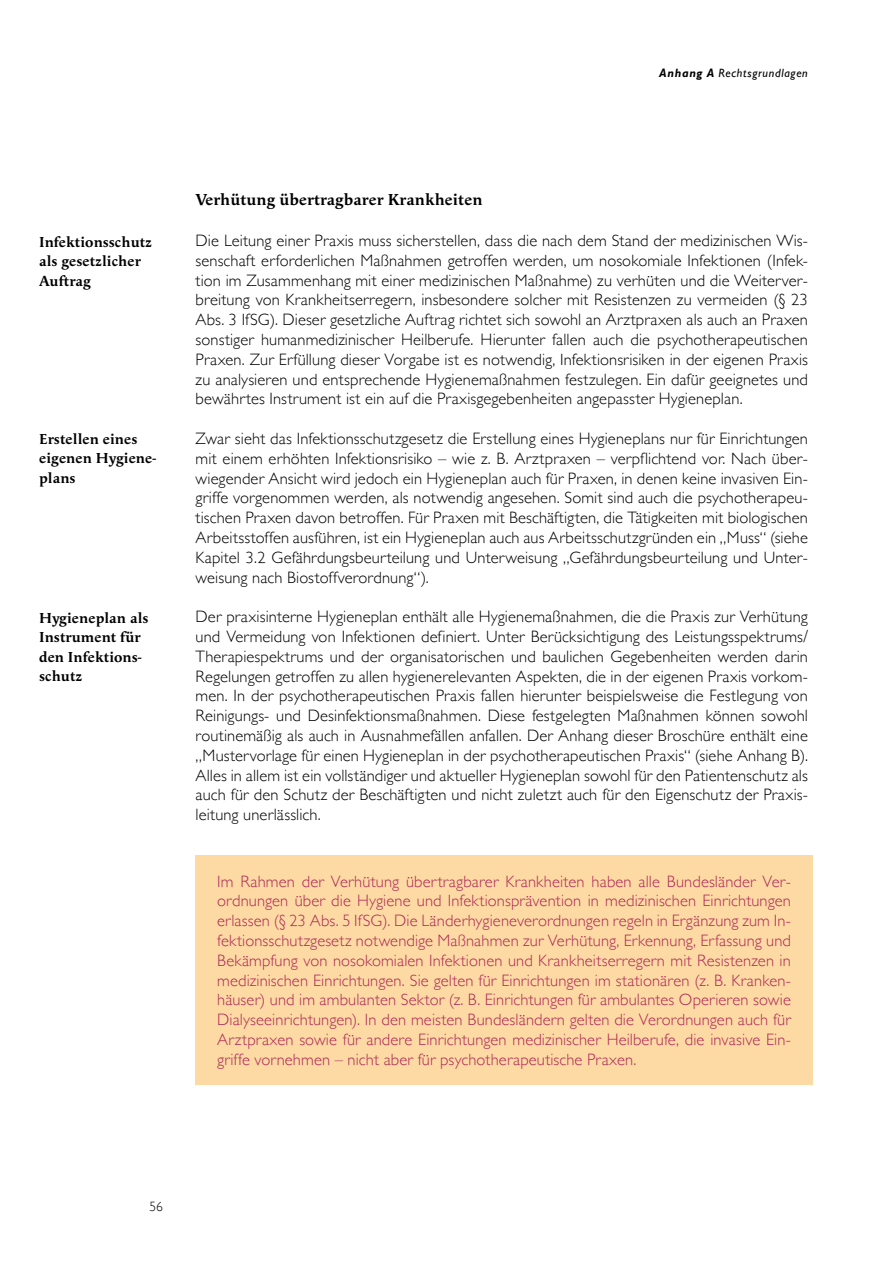
<style>
.page{position:relative;width:893px;height:1263px;background:#fff}
.page>*{position:absolute;margin:0;border:0;box-sizing:border-box;transform-origin:0 0}
.t1{font:300 16.5px/19.8px "Gill Sans";letter-spacing:.005em;color:#000;text-align:justify}
.t2{font:300 16.5px/19.8px "Gill Sans";letter-spacing:.01em;color:#ad2957;text-align:justify}
.t3{font:700 16.5px "Apolline Std";color:#000}
.t4{font:700 15px/19.5px "Apolline Std";color:#000}
.t5{font:300 13.5px "Gill Sans";color:#000}
.t6{font:italic 12px "Gill Sans";letter-spacing:.055em;color:#000}
.s1{font-weight:700}
</style>
<div class="page">
<div style="left:196px;top:855px;width:617px;height:229px;background:#fdd9a4"></div>
<p class="t6" style="left:659px;top:66px;width:150px"><span class="s1">Anhang A</span> Rechtsgrundlagen</p>
<p class="t4" style="left:39px;top:233px;width:115px">Infektionsschutz als gesetzlicher<br>Auftrag</p>
<p class="t4" style="left:39px;top:430px;width:119px">Erstellen eines eigenen Hygiene&shy;plans</p>
<p class="t4" style="left:39px;top:608px;width:111px">Hygieneplan als<br>Instrument für den Infektions&shy;schutz</p>
<p class="t3" style="left:196px;top:189px;width:288px">Verhütung übertragbarer Krankheiten</p>
<p class="t1" style="left:196px;top:230px;width:614px">Die Leitung einer Praxis muss sicherstellen, dass die nach dem Stand der medizinischen Wis&shy;senschaft erforderlichen Maßnahmen getroffen werden, um nosokomiale Infektionen (Infek&shy;tion im Zusammenhang mit einer medizinischen Maßnahme) zu verhüten und die Weiterver&shy;breitung von Krankheitserregern, insbesondere solcher mit Resistenzen zu vermeiden (§ 23<br>Abs. 3 IfSG). Dieser gesetzliche Auftrag richtet sich sowohl an Arztpraxen als auch an Praxen sonstiger humanmedizinischer Heilberufe. Hierunter fallen auch die psychotherapeutischen Praxen. Zur Erfüllung dieser Vorgabe ist es notwendig, Infektionsrisiken in der eigenen Praxis zu analysieren und entsprechende Hygienemaßnahmen festzulegen. Ein dafür geeignetes und bewährtes Instrument ist ein auf die Praxisgegebenheiten angepasster Hygieneplan.</p>
<p class="t1" style="left:196px;top:428px;width:614px">Zwar sieht das Infektionsschutzgesetz die Erstellung eines Hygieneplans nur für Einrichtungen mit einem erhöhten Infektionsrisiko – wie z. B. Arztpraxen – verpflichtend vor. Nach über&shy;wiegender Ansicht wird jedoch ein Hygieneplan auch für Praxen, in denen keine invasiven Ein&shy;griffe vorgenommen werden, als notwendig angesehen. Somit sind auch die psychotherapeu&shy;tischen Praxen davon betroffen. Für Praxen mit Beschäftigten, die Tätigkeiten mit biologischen Arbeitsstoffen ausführen, ist ein Hygieneplan auch aus Arbeitsschutzgründen ein „Muss“ (siehe Kapitel 3.2 Gefährdungsbeurteilung und Unterweisung „Gefährdungsbeurteilung und Unter&shy;weisung nach Biostoffverordnung“).</p>
<p class="t1" style="left:196px;top:607px;width:614px">Der praxisinterne Hygieneplan enthält alle Hygienemaßnahmen, die die Praxis zur Verhütung und Vermeidung von Infektionen definiert. Unter Berücksichtigung des Leistungsspektrums/ Therapiespektrums und der organisatorischen und baulichen Gegebenheiten werden darin Regelungen getroffen zu allen hygienerelevanten Aspekten, die in der eigenen Praxis vorkom&shy;men. In der psychotherapeutischen Praxis fallen hierunter beispielsweise die Festlegung von Reinigungs- und Desinfektionsmaßnahmen. Diese festgelegten Maßnahmen können sowohl routinemäßig als auch in Ausnahmefällen anfallen. Der Anhang dieser Broschüre enthält eine „Mustervorlage für einen Hygieneplan in der psychotherapeutischen Praxis“ (siehe Anhang B).<br>Alles in allem ist ein vollständiger und aktueller Hygieneplan sowohl für den Patientenschutz als auch für den Schutz der Beschäftigten und nicht zuletzt auch für den Eigenschutz der Praxis&shy;leitung unerlässlich.</p>
<p class="t2" style="left:217px;top:871px;width:575px">Im Rahmen der Verhütung übertragbarer Krankheiten haben alle Bundesländer Ver&shy;ordnungen über die Hygiene und Infektionsprävention in medizinischen Einrichtungen erlassen (§ 23 Abs. 5 IfSG). Die Länderhygieneverordnungen regeln in Ergänzung zum In&shy;fektionsschutzgesetz notwendige Maßnahmen zur Verhütung, Erkennung, Erfassung und Bekämpfung von nosokomialen Infektionen und Krankheitserregern mit Resistenzen in medizinischen Einrichtungen. Sie gelten für Einrichtungen im stationären (z. B. Kranken&shy;häuser) und im ambulanten Sektor (z. B. Einrichtungen für ambulantes Operieren sowie Dialyseeinrichtungen). In den meisten Bundesländern gelten die Verordnungen auch für Arztpraxen sowie für andere Einrichtungen medizinischer Heilberufe, die invasive Ein&shy;griffe vornehmen – nicht aber für psychotherapeutische Praxen.</p>
<p class="t5" style="left:150px;top:1199px;width:15px">56</p>
</div>
